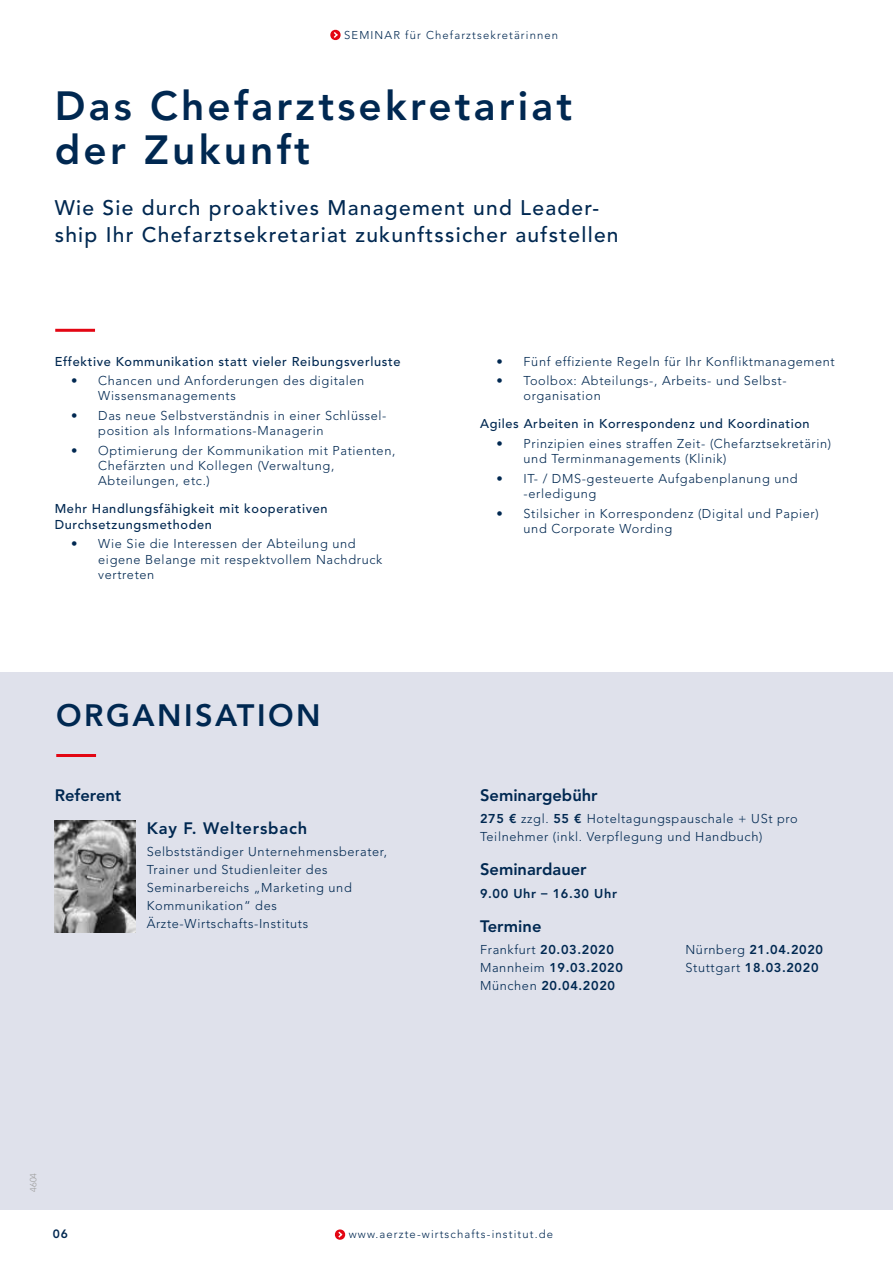
<style>
.page{position:relative;width:893px;height:1263px;background:#fff}
.page>*{position:absolute;margin:0;border:0;box-sizing:border-box;transform-origin:0 0}
.t1{font:800 40.5px/44.1px "Avenir LT Std";letter-spacing:.08em;color:#002851}
.t2{font:800 30.75px "Avenir LT Std";letter-spacing:.08em;color:#002851}
.t3{font:500 21px/27px "Avenir LT Std";letter-spacing:.06em;color:#002851}
.t4{font:800 16.5px "Avenir LT Std";color:#002851}
.t5{font:800 16.5px "Avenir LT Std";letter-spacing:.05em;color:#002851}
.t6{font:300 12.75px/15.3px "Avenir LT Std";letter-spacing:.05em;color:#002851}
.t7{font:500 12.75px/15.3px "Avenir LT Std";letter-spacing:.05em;color:#002851}
.t8{font:800 12.75px/18px "Avenir LT Std";letter-spacing:.05em;color:#002851}
.t9{font:800 12px "Avenir LT Std";color:#002851}
.t10{font:300 11.25px "Avenir LT Std";letter-spacing:.1em;color:#002851}
.t11{font:300 9px "Avenir LT Std";color:#9d9d9c}
.s1{font-weight:800}
.s2{font-weight:300}
</style>
<div class="page">
<div style="left:0;top:672px;width:893px;height:538px;background:#dfe1eb"></div>
<hr style="left:55px;top:329px;width:40px;height:3px;background:#e30613">
<hr style="left:56px;top:754px;width:40px;height:3px;background:#e30613">
<img style="left:54px;top:820px;width:82px;height:113px">
<svg style="left:330px;top:29px;width:11px;height:12px"></svg>
<svg style="left:334px;top:1229px;width:12px;height:11px"></svg>
<p class="t10" style="left:344px;top:29px;width:216px">SEMINAR für Chefarztsekretärinnen</p>
<h1 class="t1" style="left:55px;top:84px;width:519px">Das Chefarztsekretariat der Zukunft</h1>
<h3 class="t3" style="left:55px;top:195px;width:565px">Wie Sie durch proaktives Management und Leader&shy;ship Ihr Chefarztsekretariat zukunftssicher aufstellen</h3>
<p class="t7" style="left:55px;top:354px;width:347px">Effektive Kommunikation statt vieler Reibungsverluste</p>
<p class="t6" style="left:98px;top:373px;width:268px;text-indent:-27px">• Chancen und Anforderungen des digitalen<br>Wissensmanagements</p>
<p class="t6" style="left:98px;top:408px;width:290px;text-indent:-27px">• Das neue Selbstverständnis in einer Schlüssel&shy;position als Informations-Managerin</p>
<p class="t6" style="left:98px;top:443px;width:299px;text-indent:-27px">• Optimierung der Kommunikation mit Patienten,<br>Chefärzten und Kollegen (Verwaltung,<br>Abteilungen, etc.)</p>
<p class="t7" style="left:55px;top:502px;width:274px">Mehr Handlungsfähigkeit mit kooperativen<br>Durchsetzungsmethoden</p>
<p class="t6" style="left:98px;top:536px;width:286px;text-indent:-27px">• Wie Sie die Interessen der Abteilung und eigene Belange mit respektvollem Nachdruck vertreten</p>
<h2 class="t2" style="left:56px;top:697px;width:266px">ORGANISATION</h2>
<p class="t4" style="left:55px;top:785px;width:68px">Referent</p>
<p class="t5" style="left:147px;top:818px;width:162px">Kay F. Weltersbach</p>
<p class="t6" style="left:147px;top:843px;width:242px;line-height:18px">Selbstständiger Unternehmensberater,<br>Trainer und Studienleiter des<br>Seminarbereichs „Marketing und<br>Kommunikation“ des<br>Ärzte-Wirtschafts-Instituts</p>
<p class="t6" style="left:497px;top:353px;width:340px">• Fünf effiziente Regeln für Ihr Konfliktmanagement</p>
<p class="t6" style="left:524px;top:373px;width:265px;text-indent:-27px">• Toolbox: Abteilungs-, Arbeits- und Selbst&shy;organisation</p>
<p class="t7" style="left:480px;top:417px;width:331px">Agiles Arbeiten in Korrespondenz und Koordination</p>
<p class="t6" style="left:524px;top:436px;width:309px;text-indent:-27px">• Prinzipien eines straffen Zeit- (Chefarztsekretärin) und Terminmanagements (Klinik)</p>
<p class="t6" style="left:524px;top:471px;width:276px;text-indent:-27px">• IT- / DMS-gesteuerte Aufgabenplanung und -erledigung</p>
<p class="t6" style="left:524px;top:506px;width:297px;text-indent:-27px">• Stilsicher in Korrespondenz (Digital und Papier) und Corporate Wording</p>
<p class="t4" style="left:480px;top:785px;width:119px">Seminargebühr</p>
<p class="t6" style="left:480px;top:809px;width:319px;line-height:18px"><span class="s1">275 €</span> zzgl. <span class="s1">55 €</span> Hoteltagungspauschale + USt pro<br>Teilnehmer (inkl. Verpflegung und Handbuch)</p>
<p class="t4" style="left:480px;top:860px;width:108px">Seminardauer</p>
<p class="t8" style="left:480px;top:884px;width:138px">9.00 Uhr – 16.30 Uhr</p>
<p class="t4" style="left:480px;top:916px;width:63px">Termine</p>
<p class="t8" style="left:480px;top:941px;width:144px"><span class="s2">Frankfurt</span> 20.03.2020<br><span class="s2">Mannheim</span> 19.03.2020<br><span class="s2">München</span> 20.04.2020</p>
<p class="t8" style="left:685px;top:940px;width:139px"><span class="s2">Nürnberg</span> 21.04.2020<br><span class="s2">Stuttgart</span> 18.03.2020</p>
<p class="t11" style="left:28px;top:1192px;width:20px;rotate:-90deg">4604</p>
<p class="t9" style="left:53px;top:1227px;width:17px">06</p>
<p class="t10" style="left:349px;top:1227px;width:206px">www.aerzte-wirtschafts-institut.de</p>
</div>
